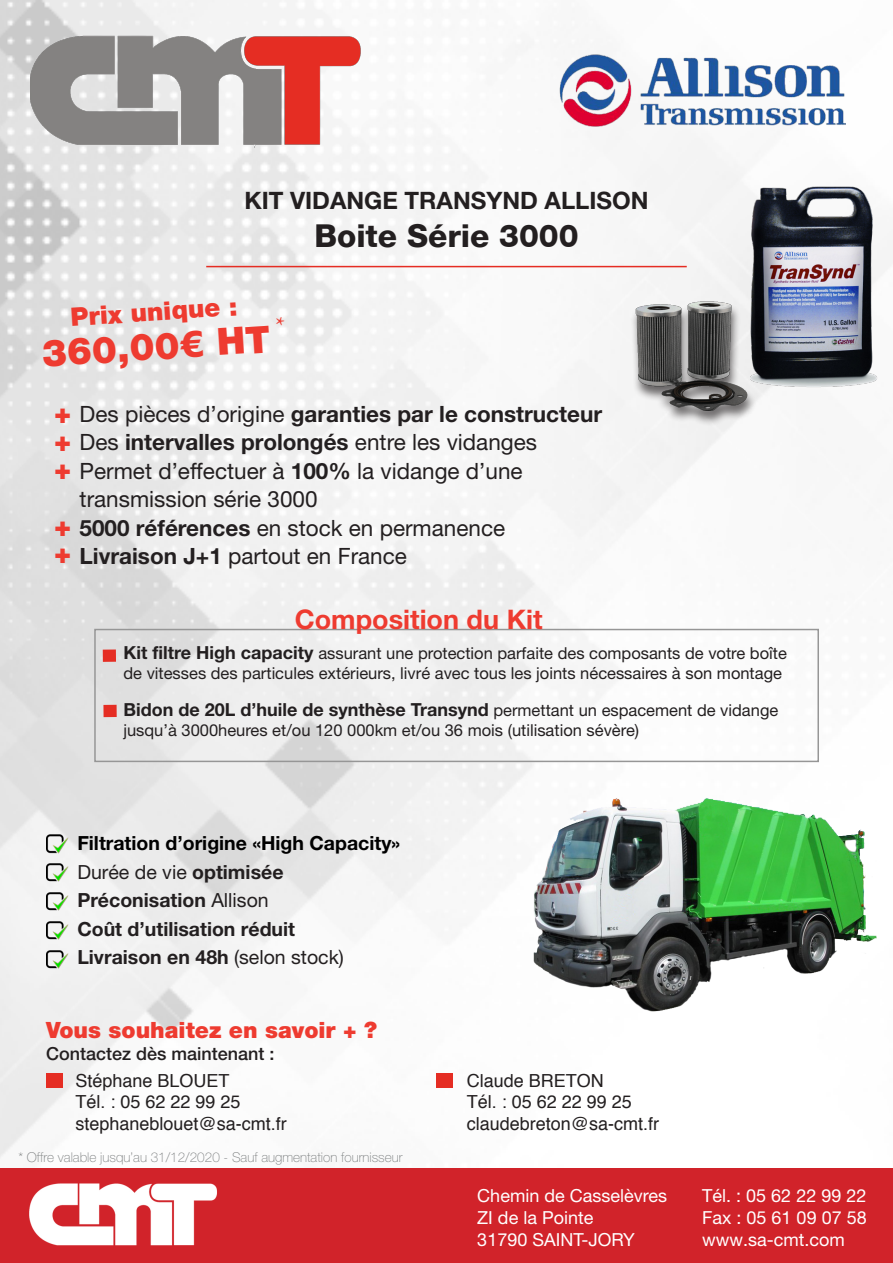
<style>
.page{position:relative;width:893px;height:1263px;background:#fff}
.page>*{position:absolute;margin:0;border:0;box-sizing:border-box;transform-origin:0 0}
.t1{font:900 37.5px "Helvetica Neue";color:#ee3b30}
.t2{font:800 31.5px "Helvetica 85";color:#231f20}
.t3{font:900 28.5px "Helvetica Neue";color:#ee3b30}
.t4{font:700 27px "Helvetica Neue";color:#ee3b30}
.t5{font:900 25.5px "Helvetica Neue";color:#ee3b30}
.t6{font:700 24px "Helvetica Neue";color:#231f20}
.t7{font:24px "Minion Pro";color:#ee3b30}
.t8{font:22.5px/28.5px "Helvetica Neue";color:#231f20}
.t9{font:700 22.5px "Helvetica Neue";color:#231f20}
.t10{font:900 22.5px "Helvetica Neue";color:#ee3b30}
.t11{font:700 19.5px "Helvetica Neue";color:#231f20}
.t12{font:700 19.5px "Helvetica Neue";color:#000}
.t13{font:19.5px "Helvetica Neue";color:#231f20}
.t14{font:18px "Helvetica";color:#231f20}
.t15{font:18px "Helvetica Neue";color:#fff}
.t16{font:700 18px "Helvetica Neue";color:#231f20}
.t17{font:500 18px "Helvetica Neue";color:#231f20}
.t18{font:16.5px/19.5px "Helvetica Neue";color:#231f20}
.t19{font:100 13.5px "Helvetica Neue";color:#797c7d}
.s1{font-weight:400}
.s2{font-weight:700}
.s3{font-weight:700;font-size:18px}
.s4{font-weight:400;font-size:16.5px}
</style>
<div class="page">
<img style="left:0;top:0;width:893px;height:1159px">
<img style="left:31px;top:34px;width:331px;height:113px">
<img style="left:559px;top:53px;width:286px;height:74px">
<hr style="left:206px;top:266px;width:481px;height:1px;background:#e52d23">
<div style="left:46px;top:1073px;width:16px;height:15px;background:#e52d23"></div>
<img style="left:528px;top:794px;width:351px;height:224px">
<div style="left:0;top:1168px;width:893px;height:95px;background:#d1232a"></div>
<img style="left:29px;top:1183px;width:188px;height:63px">
<div style="left:437px;top:1073px;width:16px;height:15px;background:#e52d23"></div>
<div style="left:94px;top:629px;width:725px;height:133px;border:2px solid #969696"></div>
<div style="left:103px;top:705px;width:14px;height:12px;background:#e52d23"></div>
<div style="left:103px;top:649px;width:13px;height:13px;background:#e52d23"></div>
<img style="left:739px;top:182px;width:151px;height:209px">
<div style="left:630px;top:302px;width:127px;height:125px;background:#231f20;opacity:.66"></div>
<img style="left:635px;top:298px;width:114px;height:115px">
<img style="left:46px;top:835px;width:26px;height:20px">
<img style="left:46px;top:864px;width:26px;height:20px">
<img style="left:46px;top:892px;width:26px;height:21px">
<img style="left:46px;top:921px;width:26px;height:20px">
<img style="left:46px;top:950px;width:26px;height:20px">
<p class="t6" style="left:244px;top:185px;width:406px">KIT VIDANGE TRANSYND ALLISON</p>
<p class="t2" style="left:314px;top:217px;width:266px">Boite Série 3000</p>
<p class="t5" style="left:69px;top:302px;width:169px;rotate:-4deg">Prix unique :</p>
<p class="t1" style="left:40px;top:332px;width:230px;rotate:-4deg">360,00€ HT</p>
<p class="t7" style="left:276px;top:309px;width:11px">*</p>
<p class="t3" style="left:54px;top:396px;width:19px">+</p>
<p class="t3" style="left:54px;top:424px;width:19px">+</p>
<p class="t3" style="left:54px;top:452px;width:19px">+</p>
<p class="t3" style="left:54px;top:509px;width:19px">+</p>
<p class="t3" style="left:54px;top:536px;width:19px">+</p>
<p class="t9" style="left:80px;top:400px;width:524px"><span class="s1">Des pièces d’origine</span> garanties par le constructeur</p>
<p class="t9" style="left:80px;top:428px;width:459px"><span class="s1">Des</span> intervalles prolongés <span class="s1">entre les vidanges</span></p>
<p class="t8" style="left:80px;top:456px;width:445px">Permet d’effectuer à <span class="s2">100%</span> la vidange d’une transmission série 3000</p>
<p class="t8" style="left:80px;top:513px;width:427px"><span class="s2">5000 références</span> en stock en permanence</p>
<p class="t8" style="left:80px;top:542px;width:329px"><span class="s2">Livraison J+1</span> partout en France</p>
<p class="t4" style="left:295px;top:602px;width:249px">Composition du Kit</p>
<p class="t18" style="left:123px;top:643px;width:665px"><span class="s3">Kit filtre High capacity</span> assurant une protection parfaite des composants de votre boîte de vitesses des particules extérieurs, livré avec tous les joints nécessaires à son montage</p>
<p class="t16" style="left:123px;top:699px;width:656px">Bidon de 20L d’huile de synthèse Transynd <span class="s4">permettant un espacement de vidange</span></p>
<p class="t18" style="left:123px;top:720px;width:517px">jusqu’à 3000heures et/ou 120 000km et/ou 36 mois (utilisation sévère)</p>
<p class="t12" style="left:77px;top:831px;width:324px">Filtration d’origine «High Capacity»</p>
<p class="t13" style="left:77px;top:860px;width:208px">Durée de vie <span class="s2">optimisée</span></p>
<p class="t11" style="left:77px;top:888px;width:193px">Préconisation <span class="s1">Allison</span></p>
<p class="t11" style="left:77px;top:916px;width:219px">Coût d’utilisation réduit</p>
<p class="t11" style="left:77px;top:945px;width:268px">Livraison en 48h <span class="s1">(selon stock)</span></p>
<p class="t10" style="left:46px;top:1016px;width:332px">Vous souhaitez en savoir + ?</p>
<p class="t17" style="left:46px;top:1042px;width:230px">Contactez dès maintenant :</p>
<p class="t14" style="left:75px;top:1069px;width:156px">Stéphane BLOUET</p>
<p class="t14" style="left:75px;top:1090px;width:167px">Tél. : 05 62 22 99 25</p>
<p class="t14" style="left:75px;top:1112px;width:213px">stephaneblouet@sa-cmt.fr</p>
<p class="t19" style="left:18px;top:1149px;width:386px">* Offre valable jusqu’au 31/12/2020 - Sauf augmentation fournisseur</p>
<p class="t14" style="left:467px;top:1069px;width:139px">Claude BRETON</p>
<p class="t14" style="left:467px;top:1090px;width:167px">Tél. : 05 62 22 99 25</p>
<p class="t14" style="left:467px;top:1112px;width:194px">claudebreton@sa-cmt.fr</p>
<p class="t15" style="left:477px;top:1185px;width:191px">Chemin de Casselèvres</p>
<p class="t15" style="left:477px;top:1207px;width:118px">ZI de la Pointe</p>
<p class="t15" style="left:477px;top:1228px;width:159px">31790 SAINT-JORY</p>
<p class="t15" style="left:702px;top:1185px;width:166px">Tél. : 05 62 22 99 22</p>
<p class="t15" style="left:702px;top:1207px;width:166px">Fax : 05 61 09 07 58</p>
<p class="t15" style="left:702px;top:1228px;width:144px">www.sa-cmt.com</p>
</div>
